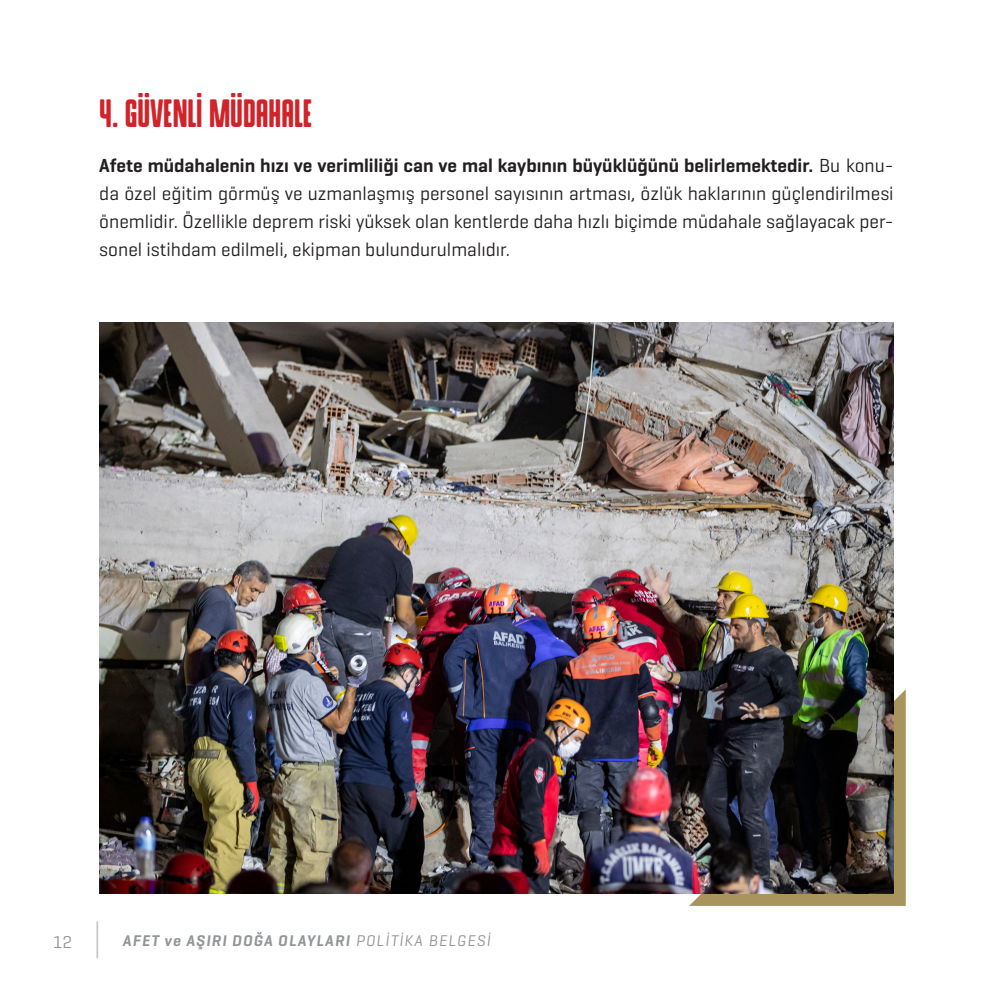
<style>
.page{position:relative;width:993px;height:993px;background:#fff}
.page>*{position:absolute;margin:0;border:0;box-sizing:border-box;transform-origin:0 0}
.t1{font:29.75px "Hermano Alto Round";color:#d1232a}
.t2{font:19.25px/28px "Geogrotesque";color:#231f20;text-align:justify}
.t3{font:17.5px "Geogrotesque";color:#939598}
.t4{font:italic 600 15.75px "Geogrotesque";letter-spacing:.075em;color:#939598}
.s1{font-weight:600}
.s2{font-weight:400}
</style>
<div class="page">
<hr style="left:96px;top:921px;width:2px;height:36px;background:#c7c8ca">
<svg style="left:689px;top:689px;width:216px;height:216px;background:#a3915e"></svg>
<img style="left:99px;top:322px;width:794px;height:571px">
<p class="t1" style="left:99px;top:99px;width:214px">4. GÜVENLİ MÜDAHALE</p>
<p class="t2" style="left:99px;top:151px;width:795px"><span class="s1">Afete müdahalenin hızı ve verimliliği can ve mal kaybının büyüklüğünü belirlemektedir.</span> Bu konu&shy;da özel eğitim görmüş ve uzmanlaşmış personel sayısının artması, özlük haklarının güçlendirilmesi önemlidir. Özellikle deprem riski yüksek olan kentlerde daha hızlı biçimde müdahale sağlayacak per&shy;sonel istihdam edilmeli, ekipman bulundurulmalıdır.</p>
<p class="t3" style="left:53px;top:930px;width:20px">12</p>
<p class="t4" style="left:123px;top:930px;width:369px">AFET ve AŞIRI DOĞA OLAYLARI <span class="s2">POLİTİKA BELGESİ</span></p>
</div>
